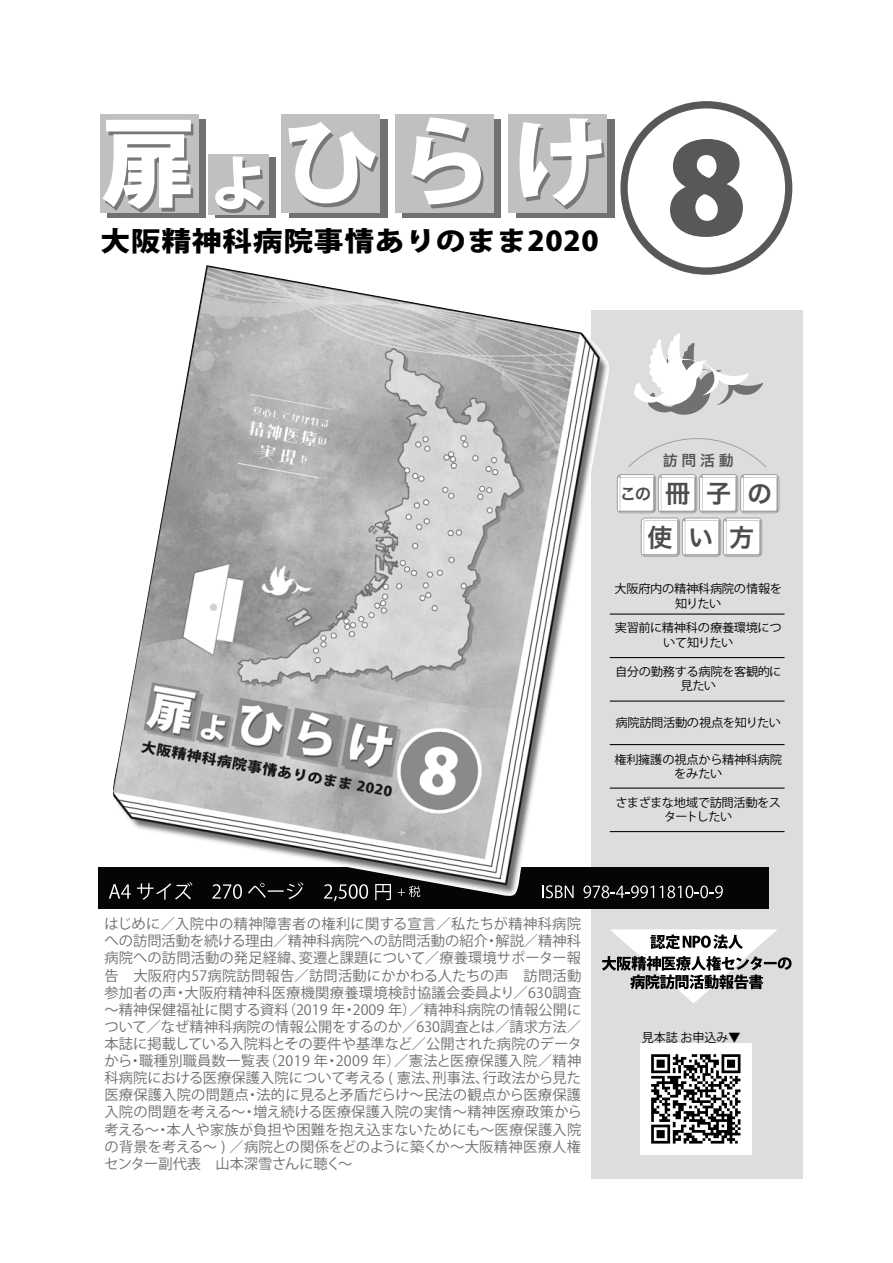
<style>
.page{position:relative;width:893px;height:1263px;background:#fff}
.page>*{position:absolute;margin:0;border:0;box-sizing:border-box;transform-origin:0 0}
.t1{font:800 27px "Koz Go Pr 6 N";letter-spacing:.025em;color:#000;scale:1.1 1}
.t2{font:25.05px "Hira Kaku Pro N W6";letter-spacing:.63em;color:#4f4c4b}
.t3{font:15px "Hiragino Sans GB W6";color:#595757}
.t4{font:14.25px/17.1px "Koz Go Pr 6 N";letter-spacing:-.005em;color:#6f6e6f;text-align:justify}
.t5{font:12.3px "Seurat Pro N DB";color:#040000}
.t6{font:12px/14.4px "Seurat Pro N DB";letter-spacing:-.03em;color:#000;text-align:center}
.s1{font-size:16.5px}
</style>
<div class="page">
<div style="left:591px;top:310px;width:212px;height:868px;background:#dcdddd"></div>
<div style="left:640px;top:1043px;width:111px;height:111px;background:#fff"></div>
<svg style="left:651px;top:1054px;width:89px;height:89px"></svg>
<svg style="left:620px;top:101px;width:172px;height:174px"></svg>
<div style="left:107px;top:120px;width:99px;height:98px;background:#727171"></div>
<div style="left:215px;top:157px;width:60px;height:61px;background:#727171"></div>
<div style="left:289px;top:119px;width:99px;height:99px;background:#727171"></div>
<div style="left:403px;top:119px;width:98px;height:99px;background:#727171"></div>
<div style="left:516px;top:119px;width:98px;height:99px;background:#727171"></div>
<div style="left:100px;top:114px;width:98px;height:99px;background:#c0c0c1"></div>
<div style="left:208px;top:154px;width:61px;height:61px;background:#c0c0c1"></div>
<div style="left:281px;top:114px;width:99px;height:99px;background:#c0c0c1"></div>
<div style="left:395px;top:114px;width:98px;height:99px;background:#c0c0c1"></div>
<div style="left:508px;top:114px;width:99px;height:99px;background:#c0c0c1"></div>
<svg style="left:102px;top:120px;width:91px;height:93px"></svg>
<svg style="left:215px;top:156px;width:50px;height:57px"></svg>
<svg style="left:288px;top:122px;width:91px;height:85px"></svg>
<svg style="left:411px;top:117px;width:72px;height:91px"></svg>
<svg style="left:520px;top:118px;width:84px;height:92px"></svg>
<div style="left:98px;top:867px;width:671px;height:41px;background:#050505"></div>
<img style="left:113px;top:265px;width:498px;height:631px">
<div style="left:641px;top:518px;width:39px;height:39px;border:1px solid #9fa0a0;border-radius:4px"></div>
<div style="left:682px;top:518px;width:39px;height:39px;border:1px solid #9fa0a0;border-radius:4px"></div>
<div style="left:723px;top:518px;width:39px;height:39px;border:1px solid #9fa0a0;border-radius:4px"></div>
<svg style="left:643px;top:519px;width:118px;height:37px;background:#f0f0f0"></svg>
<svg style="left:628px;top:438px;width:138px;height:30px"></svg>
<div style="left:658px;top:474px;width:39px;height:39px;border:1px solid #9fa0a0;border-radius:4px"></div>
<div style="left:617px;top:474px;width:39px;height:39px;border:1px solid #9fa0a0;border-radius:4px"></div>
<div style="left:699px;top:474px;width:39px;height:39px;border:1px solid #9fa0a0;border-radius:4px"></div>
<div style="left:740px;top:474px;width:39px;height:39px;border:1px solid #9fa0a0;border-radius:4px"></div>
<svg style="left:618px;top:475px;width:160px;height:37px;background:#f0f0f0"></svg>
<hr style="left:610px;top:613px;width:174px;height:2px;background:#000">
<hr style="left:610px;top:657px;width:174px;height:1px;background:#000">
<hr style="left:610px;top:700px;width:174px;height:2px;background:#000">
<hr style="left:610px;top:744px;width:174px;height:1px;background:#000">
<hr style="left:610px;top:787px;width:174px;height:2px;background:#000">
<hr style="left:610px;top:831px;width:174px;height:1px;background:#000">
<svg style="left:634px;top:333px;width:129px;height:82px"></svg>
<svg style="left:109px;top:884px;width:22px;height:14px"></svg>
<svg style="left:137px;top:882px;width:55px;height:18px"></svg>
<svg style="left:212px;top:884px;width:30px;height:15px"></svg>
<svg style="left:248px;top:882px;width:55px;height:17px"></svg>
<svg style="left:324px;top:884px;width:44px;height:17px"></svg>
<svg style="left:375px;top:884px;width:16px;height:16px"></svg>
<svg style="left:398px;top:886px;width:22px;height:11px"></svg>
<svg style="left:542px;top:885px;width:32px;height:13px"></svg>
<svg style="left:583px;top:885px;width:140px;height:13px"></svg>
<svg style="left:602px;top:929px;width:189px;height:74px"></svg>
<h1 class="t1" style="left:100px;top:226px;width:454px">大阪精神科病院事情ありのまま2020</h1>
<p class="t3" style="left:663px;top:451px;width:73px">訪問活動</p>
<h2 class="t2" style="left:620px;top:471px;width:154px"><span class="s1">この</span>　冊子の</h2>
<h2 class="t2" style="left:647px;top:514px;width:108px">使い方</h2>
<p class="t6" style="left:615px;top:582px;width:169px">大阪府内の精神科病院の情報を知りたい</p>
<p class="t6" style="left:615px;top:621px;width:168px">実習前に精神科の療養環境について知りたい</p>
<p class="t6" style="left:615px;top:664px;width:168px">自分の勤務する病院を客観的に見たい</p>
<p class="t6" style="left:616px;top:716px;width:167px">病院訪問活動の視点を知りたい</p>
<p class="t6" style="left:614px;top:752px;width:169px">権利擁護の視点から精神科病院をみたい</p>
<p class="t6" style="left:615px;top:796px;width:167px">さまざまな地域で訪問活動をスタートしたい</p>
<p class="t4" style="left:104px;top:916px;width:479px">はじめに／入院中の精神障害者の権利に関する宣言／私たちが精神科病院への訪問活動を続ける理由／精神科病院への訪問活動の紹介・解説／精神科病院への訪問活動の発足経緯、変遷と課題について／療養環境サポーター報告　大阪府内57病院訪問報告／訪問活動にかかわる人たちの声　訪問活動参加者の声・大阪府精神科医療機関療養環境検討協議会委員より／630調査～精神保健福祉に関する資料（2019 年・2009 年）／精神科病院の情報公開について／なぜ精神科病院の情報公開をするのか／630調査とは／請求方法／本誌に掲載している入院料とその要件や基準など／公開された病院のデータから・職種別職員数一覧表（2019 年・2009 年）／憲法と医療保護入院／精神科病院における医療保護入院について考える ( 憲法、刑事法、行政法から見た医療保護入院の問題点・法的に見ると矛盾だらけ～民法の観点から医療保護入院の問題を考える～・増え続ける医療保護入院の実情～精神医療政策から考える～・本人や家族が負担や困難を抱え込まないためにも～医療保護入院の背景を考える～ ) ／病院との関係をどのように築くか～大阪精神医療人権センター副代表　山本深雪さんに聴く～</p>
<p class="t5" style="left:642px;top:1030px;width:100px">見本誌 お申込み▼</p>
</div>
